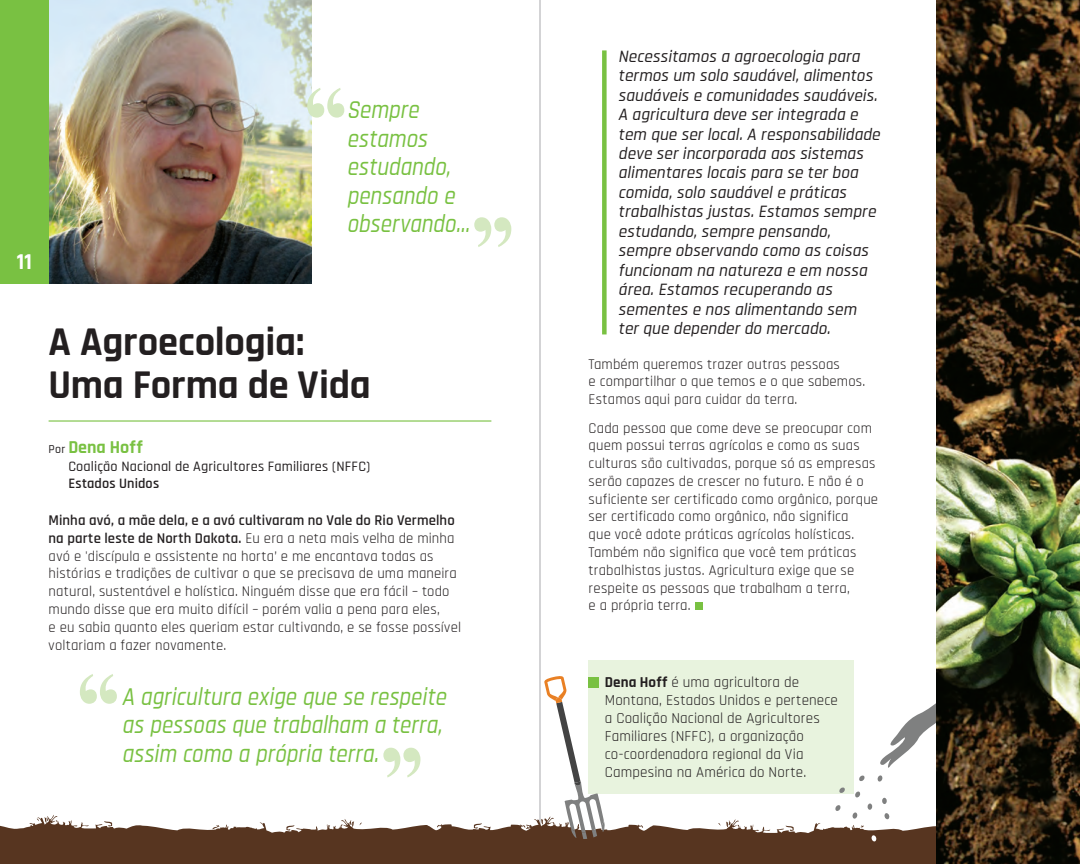
<style>
.page{position:relative;width:1080px;height:864px;background:#fff}
.page>*{position:absolute;margin:0;border:0;box-sizing:border-box;transform-origin:0 0}
.t1{font:700 40.5px/43.5px "Rajdhani";letter-spacing:-.005em;color:#231f20}
.Green_Quote{font:italic 500 25.5px/28.5px "Rajdhani";color:#79c142;scale:.9 1}
.Index_Bold{font:700 22.5px "Rajdhani";color:#fff}
.t2{font:700 18px "Rajdhani";color:#79c142}
.t3{font:italic 500 17.25px/19.5px "Rajdhani";color:#231f20}
.Biography{font:15px/18px "Rajdhani";letter-spacing:.01em;color:#231f20}
.Main_Text{font:14.7px/17.7px "Rajdhani";letter-spacing:.01em;color:#231f20}
.t4{font:500 14.25px/17.1px "Rajdhani";letter-spacing:.01em;color:#231f20}
.s1{font-weight:500;font-size:12px;color:#231f20}
.s2{font-weight:600}
.s3{font-weight:700}
</style>
<div class="page">
<hr style="left:540px;top:0;width:1px;height:864px;background:#a8a9ad">
<svg style="left:0;top:813px;width:936px;height:51px;fill:#573520"></svg>
<svg style="left:104px;top:821px;width:8px;height:6px"></svg>
<svg style="left:212px;top:825px;width:8px;height:4px"></svg>
<svg style="left:37px;top:817px;width:10px;height:6px"></svg>
<svg style="left:286px;top:825px;width:9px;height:6px"></svg>
<svg style="left:352px;top:821px;width:10px;height:6px"></svg>
<svg style="left:474px;top:823px;width:8px;height:6px"></svg>
<svg style="left:860px;top:825px;width:5px;height:3px"></svg>
<svg style="left:786px;top:826px;width:8px;height:6px"></svg>
<svg style="left:718px;top:822px;width:10px;height:5px"></svg>
<div style="left:695px;top:602px;width:8px;height:8px;background:#79c142"></div>
<div style="left:602px;top:50px;width:5px;height:284px;background:#79c142"></div>
<div style="left:589px;top:660px;width:265px;height:134px;background:#e8f3de"></div>
<img style="left:49px;top:0;width:263px;height:284px">
<div style="left:0;top:0;width:49px;height:284px;background:#79c142"></div>
<hr style="left:49px;top:420px;width:442px;height:2px;background:#79c142">
<svg style="left:307px;top:88px;width:37px;height:30px"></svg>
<svg style="left:474px;top:217px;width:37px;height:30px"></svg>
<svg style="left:80px;top:674px;width:37px;height:30px"></svg>
<svg style="left:383px;top:748px;width:37px;height:30px"></svg>
<svg style="left:859px;top:775px;width:6px;height:6px"></svg>
<svg style="left:835px;top:805px;width:6px;height:6px"></svg>
<svg style="left:839px;top:787px;width:6px;height:6px"></svg>
<svg style="left:882px;top:798px;width:5px;height:6px"></svg>
<svg style="left:877px;top:703px;width:59px;height:79px"></svg>
<svg style="left:867px;top:803px;width:5px;height:7px"></svg>
<svg style="left:852px;top:812px;width:6px;height:7px"></svg>
<svg style="left:855px;top:791px;width:6px;height:7px"></svg>
<svg style="left:884px;top:813px;width:6px;height:7px"></svg>
<svg style="left:871px;top:835px;width:6px;height:7px"></svg>
<svg style="left:541px;top:675px;width:64px;height:164px"></svg>
<img style="left:936px;top:0;width:144px;height:864px">
<p class="Index_Bold" style="left:17px;top:248px;width:17px">11</p>
<p class="Green_Quote" style="left:347px;top:97px;width:143px">Sempre estamos estudando, pensando e observando…</p>
<p class="t1" style="left:49px;top:321px;width:324px">A Agroecologia:<br>Uma Forma de Vida</p>
<p class="t2" style="left:49px;top:437px;width:96px"><span class="s1">Por</span> Dena Hoff</p>
<p class="t4" style="left:68px;top:458px;width:304px">Coalição Nacional de Agricultores Familiares (NFFC)<br><span class="s2">Estados Unidos</span></p>
<p class="Main_Text" style="left:49px;top:512px;width:414px"><span class="s2">Minha avó, a mãe dela, e a avó cultivaram no Vale do Rio Vermelho na parte leste de North Dakota.</span> Eu era a neta mais velha de minha avó e 'discípula e assistente na horta’ e me encantava todas as histórias e tradições de cultivar o que se precisava de uma maneira natural, sustentável e holística. Ninguém disse que era fácil – todo mundo disse que era muito difícil – porém valia a pena para eles,<br>e eu sabia quanto eles queriam estar cultivando, e se fosse possível voltariam a fazer novamente.</p>
<p class="Green_Quote" style="left:122px;top:683px;width:367px">A agricultura exige que se respeite as pessoas que trabalham a terra, assim como a própria terra.</p>
<p class="t3" style="left:618px;top:47px;width:267px">Necessitamos a agroecologia para termos um solo saudável, alimentos saudáveis e comunidades saudáveis.<br>A agricultura deve ser integrada e tem que ser local. A responsabilidade deve ser incorporada aos sistemas alimentares locais para se ter boa comida, solo saudável e práticas trabalhistas justas. Estamos sempre estudando, sempre pensando, sempre observando como as coisas funcionam na natureza e em nossa área. Estamos recuperando as sementes e nos alimentando sem ter que depender do mercado.</p>
<p class="Main_Text" style="left:589px;top:355px;width:278px">Também queremos trazer outras pessoas<br>e compartilhar o que temos e o que sabemos.<br>Estamos aqui para cuidar da terra.</p>
<p class="Main_Text" style="left:589px;top:420px;width:291px">Cada pessoa que come deve se preocupar com quem possui terras agrícolas e como as suas culturas são cultivadas, porque só as empresas serão capazes de crescer no futuro. E não é o suficiente ser certificado como orgânico, porque ser certificado como orgânico, não significa<br>que você adote práticas agrícolas holísticas.<br>Também não significa que você tem práticas trabalhistas justas. Agricultura exige que se respeite as pessoas que trabalham a terra,<br>e a própria terra.</p>
<p class="Biography" style="left:605px;top:674px;width:235px"><span class="s3">Dena Hoff</span> é uma agricultora de Montana, Estados Unidos e pertenece a Coalição Nacional de Agricultores Familiares (NFFC), a organização co-coordenadora regional da Via Campesina na América do Norte.</p>
</div>
